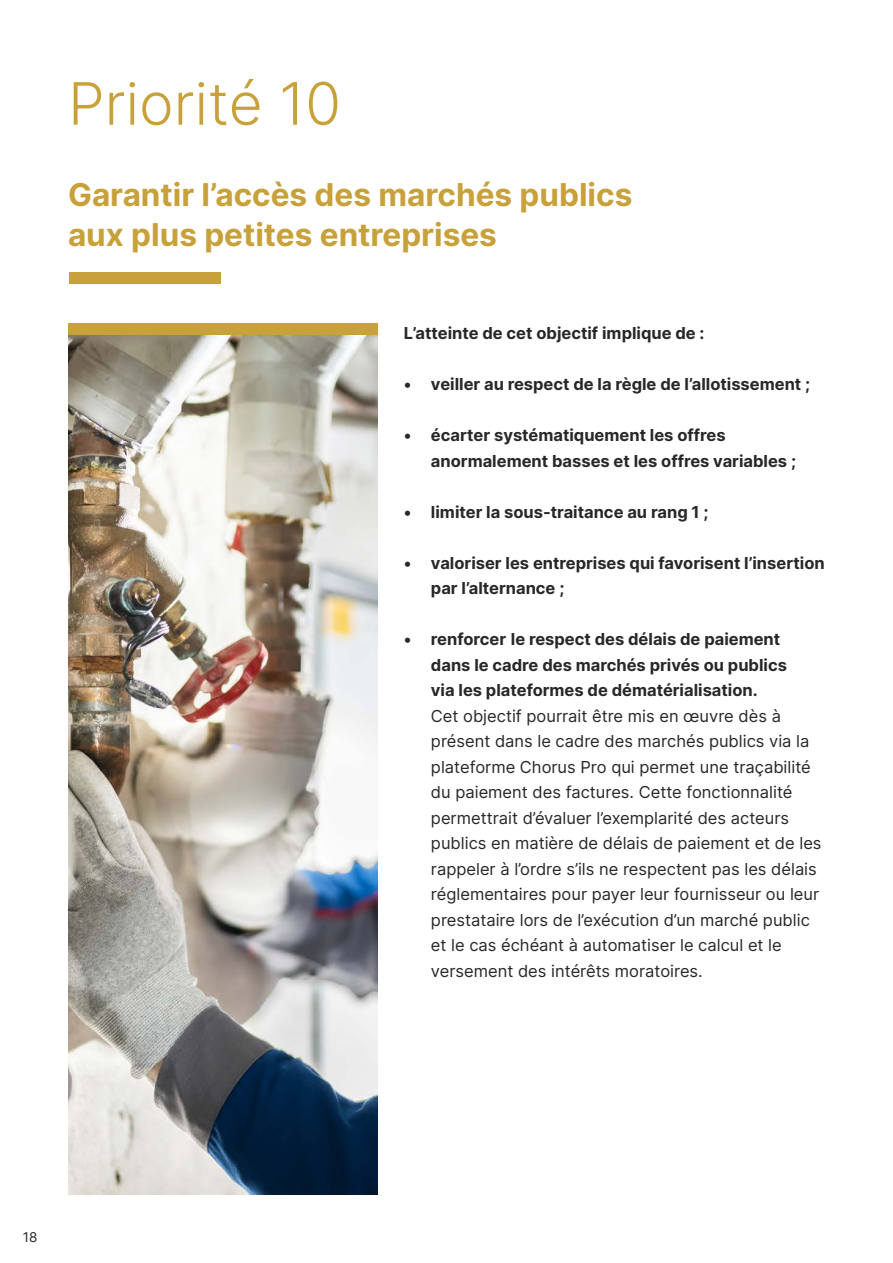
<style>
.page{position:relative;width:893px;height:1263px;background:#fff}
.page>*{position:absolute;margin:0;border:0;box-sizing:border-box;transform-origin:0 0}
.t1{font:300 58.5px "Inter";color:#c8a13a}
.t2{font:700 31.5px/40.5px "Inter";color:#c8a13a}
.t3{font:16.5px/25.5px "Inter";color:#282828}
.t4{font:700 16.5px/25.5px "Inter";color:#282828}
.t5{font:13.5px "Inter";color:#282828}
.s1{font-weight:700}
</style>
<div class="page">
<img style="left:69px;top:335px;width:309px;height:860px">
<div style="left:69px;top:273px;width:151px;height:11px;background:#c8a13a"></div>
<div style="left:69px;top:323px;width:309px;height:12px;background:#c8a13a"></div>
<p class="t1" style="left:68px;top:61px;width:275px">Priorité 10</p>
<p class="t2" style="left:68px;top:173px;width:566px">Garantir l’accès des marchés publics aux plus petites entreprises</p>
<p class="t4" style="left:404px;top:320px;width:302px">L’atteinte de cet objectif implique de :</p>
<p class="t4" style="left:404px;top:371px;width:408px">• veiller au respect de la règle de l’allotissement ;</p>
<p class="t4" style="left:431px;top:422px;width:367px;text-indent:-27px">• écarter systématiquement les offres anormalement basses et les offres variables ;</p>
<p class="t4" style="left:404px;top:499px;width:306px">• limiter la sous-traitance au rang 1 ;</p>
<p class="t4" style="left:431px;top:550px;width:395px;text-indent:-27px">• valoriser les entreprises qui favorisent l’insertion par l’alternance ;</p>
<p class="t3" style="left:431px;top:626px;width:392px;text-indent:-27px"><span class="s1">• renforcer le respect des délais de paiement dans le cadre des marchés privés ou publics<br>via les plateformes de dématérialisation.<br></span>Cet objectif pourrait être mis en œuvre dès à présent dans le cadre des marchés publics via la plateforme Chorus Pro qui permet une traçabilité du paiement des factures. Cette fonctionnalité permettrait d’évaluer l’exemplarité des acteurs publics en matière de délais de paiement et de les rappeler à l’ordre s’ils ne respectent pas les délais réglementaires pour payer leur fournisseur ou leur prestataire lors de l’exécution d’un marché public et le cas échéant à automatiser le calcul et le versement des intérêts moratoires.</p>
<p class="t5" style="left:23px;top:1227px;width:16px">18</p>
</div>
